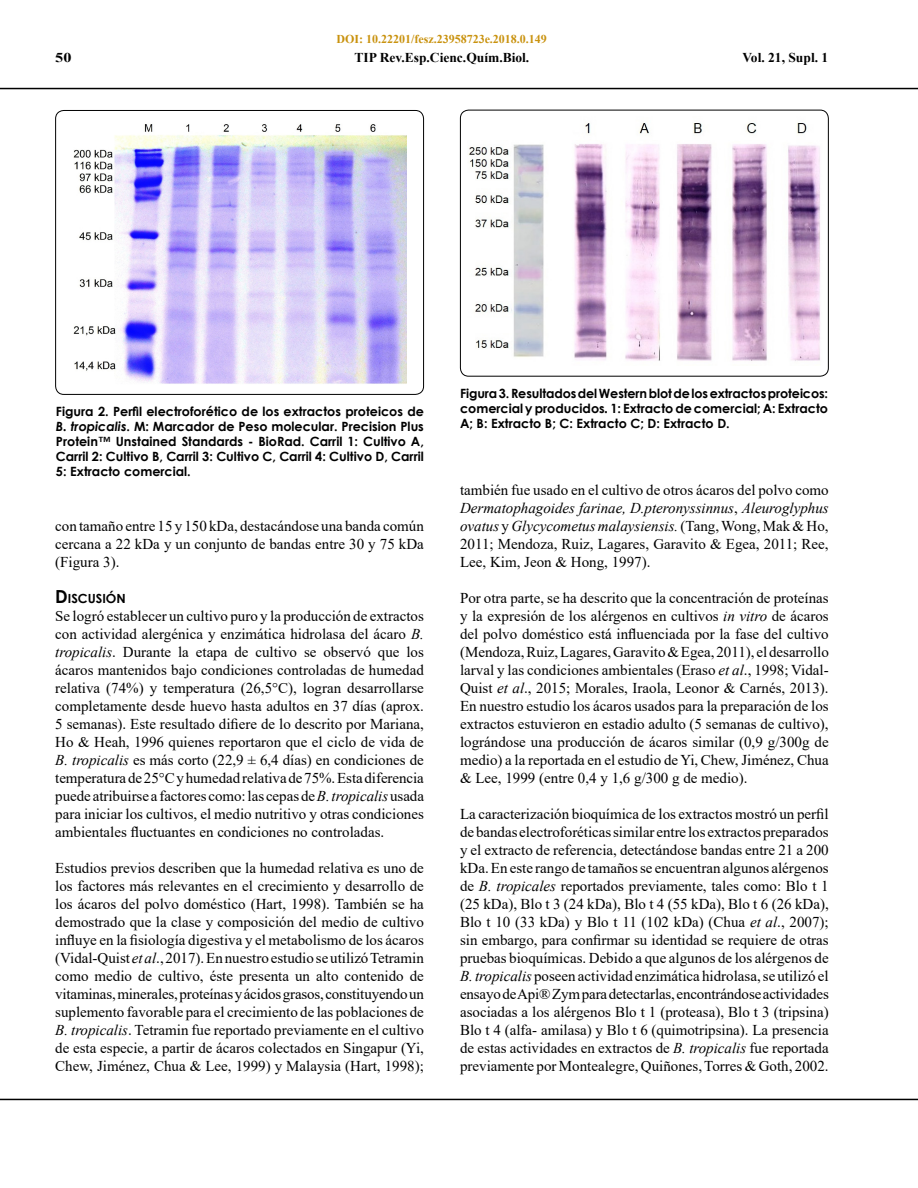
<style>
.page{position:relative;width:918px;height:1188px;background:#fff}
.page>*{position:absolute;margin:0;border:0;box-sizing:border-box;transform-origin:0 0}
.t1{font:15px/18px "Times New Roman";color:#000;text-align:justify}
.t2{font:700 13.5px "Times New Roman";color:#000}
.t3{font:700 13.5px "Times New Roman";color:#000;scale:1.2 1}
.t4{font:700 12.75px/15px "Century Gothic";color:#000;text-align:justify}
.t5{font:700 12.6px "Century Gothic";color:#000}
.t6{font:700 12px "Times New Roman";color:#c9920e}
.s1{font-style:italic}
.s2{font-size:18px}
</style>
<div class="page">
<hr style="left:0;top:88px;width:918px;height:1px;background:#000">
<hr style="left:0;top:1099px;width:918px;height:1px;background:#000">
<div style="left:460px;top:110px;width:369px;height:267px;border:1px solid #000;border-radius:8px"></div>
<div style="left:55px;top:110px;width:369px;height:285px;border:1px solid #000;border-radius:8px"></div>
<img style="left:73px;top:124px;width:334px;height:260px">
<img style="left:468px;top:123px;width:352px;height:238px">
<p class="t6" style="left:337px;top:30px;width:212px">DOI: 10.22201/fesz.23958723e.2018.0.149</p>
<p class="t3" style="left:55px;top:47px;width:15px">50</p>
<p class="t2" style="left:355px;top:47px;width:176px">TIP Rev.Esp.Cienc.Quím.Biol.</p>
<p class="t2" style="left:742px;top:47px;width:87px">Vol. 21, Supl. 1</p>
<p class="t4" style="left:56px;top:404px;width:369px">Figura 2. Perfil electroforético de los extractos proteicos de <span class="s1">B. tropicalis</span>. M: Marcador de Peso molecular. Precision Plus Protein™ Unstained Standards - BioRad. Carril 1: Cultivo A, Carril 2: Cultivo B, Carril 3: Cultivo C, Carril 4: Cultivo D, Carril 5: Extracto comercial.</p>
<p class="t1" style="left:55px;top:516px;width:370px">con tamaño entre 15 y 150 kDa, destacándose una banda común cercana a 22 kDa y un conjunto de bandas entre 30 y 75 kDa (Figura 3).</p>
<p class="t5" style="left:55px;top:589px;width:72px"><span class="s2">D</span>ISCUSIÓN</p>
<p class="t1" style="left:55px;top:606px;width:370px">Se logró establecer un cultivo puro y la producción de extractos con actividad alergénica y enzimática hidrolasa del ácaro <span class="s1">B. tropicalis</span>. Durante la etapa de cultivo se observó que los ácaros mantenidos bajo condiciones controladas de humedad relativa (74%) y temperatura (26,5°C), logran desarrollarse completamente desde huevo hasta adultos en 37 días (aprox.<br>5 semanas). Este resultado difiere de lo descrito por Mariana, Ho &amp; Heah, 1996 quienes reportaron que el ciclo de vida de <span class="s1">B. tropicalis</span> es más corto (22,9 ± 6,4 días) en condiciones de temperatura de 25°C y humedad relativa de 75%. Esta diferencia puede atribuirse a factores como: las cepas de <span class="s1">B. tropicalis</span> usada para iniciar los cultivos, el medio nutritivo y otras condiciones ambientales fluctuantes en condiciones no controladas.</p>
<p class="t1" style="left:55px;top:858px;width:370px">Estudios previos describen que la humedad relativa es uno de los factores más relevantes en el crecimiento y desarrollo de los ácaros del polvo doméstico (Hart, 1998). También se ha demostrado que la clase y composición del medio de cultivo influye en la fisiología digestiva y el metabolismo de los ácaros (Vidal-Quist <span class="s1">et al</span>., 2017). En nuestro estudio se utilizó Tetramin como medio de cultivo, éste presenta un alto contenido de vitaminas, minerales, proteínas y ácidos grasos, constituyendo un suplemento favorable para el crecimiento de las poblaciones de <span class="s1">B. tropicalis</span>. Tetramin fue reportado previamente en el cultivo de esta especie, a partir de ácaros colectados en Singapur (Yi, Chew, Jiménez, Chua &amp; Lee, 1999) y Malaysia (Hart, 1998);</p>
<p class="t4" style="left:460px;top:385px;width:370px">Figura 3. Resultados del Western blot de los extractos proteicos: comercial y producidos<span class="s1">.</span> 1: Extracto de comercial; A: Extracto A; B: Extracto B; C: Extracto C; D: Extracto D.</p>
<p class="t1" style="left:460px;top:480px;width:370px">también fue usado en el cultivo de otros ácaros del polvo como <span class="s1">Dermatophagoides farinae, D.pteronyssinnus</span>, <span class="s1">Aleuroglyphus ovatus</span> y <span class="s1">Glycycometus malaysiensis.</span> (Tang, Wong, Mak &amp; Ho, 2011; Mendoza, Ruiz, Lagares, Garavito &amp; Egea, 2011; Ree, Lee, Kim, Jeon &amp; Hong, 1997).</p>
<p class="t1" style="left:460px;top:588px;width:370px">Por otra parte, se ha descrito que la concentración de proteínas y la expresión de los alérgenos en cultivos <span class="s1">in vitro</span> de ácaros del polvo doméstico está influenciada por la fase del cultivo (Mendoza, Ruiz, Lagares, Garavito &amp; Egea, 2011), el desarrollo larval y las condiciones ambientales (Eraso <span class="s1">et al</span>., 1998; Vidal-Quist <span class="s1">et al</span>., 2015; Morales, Iraola, Leonor &amp; Carnés, 2013).<br>En nuestro estudio los ácaros usados para la preparación de los extractos estuvieron en estadio adulto (5 semanas de cultivo), lográndose una producción de ácaros similar (0,9 g/300g de medio) a la reportada en el estudio de Yi, Chew, Jiménez, Chua &amp; Lee, 1999 (entre 0,4 y 1,6 g/300 g de medio).</p>
<p class="t1" style="left:460px;top:804px;width:370px">La caracterización bioquímica de los extractos mostró un perfil de bandas electroforéticas similar entre los extractos preparados y el extracto de referencia, detectándose bandas entre 21 a 200 kDa. En este rango de tamaños se encuentran algunos alérgenos de <span class="s1">B. tropicales</span> reportados previamente, tales como: Blo t 1 (25 kDa), Blo t 3 (24 kDa), Blo t 4 (55 kDa), Blo t 6 (26 kDa), Blo t 10 (33 kDa) y Blo t 11 (102 kDa) (Chua <span class="s1">et al</span>., 2007); sin embargo, para confirmar su identidad se requiere de otras pruebas bioquímicas. Debido a que algunos de los alérgenos de <span class="s1">B. tropicalis</span> poseen actividad enzimática hidrolasa, se utilizó el ensayo de Api® Zym para detectarlas, encontrándose actividades asociadas a los alérgenos Blo t 1 (proteasa), Blo t 3 (tripsina)<br>Blo t 4 (alfa- amilasa) y Blo t 6 (quimotripsina). La presencia de estas actividades en extractos de <span class="s1">B. tropicalis</span> fue reportada previamente por Montealegre, Quiñones, Torres &amp; Goth, 2002.</p>
</div>
